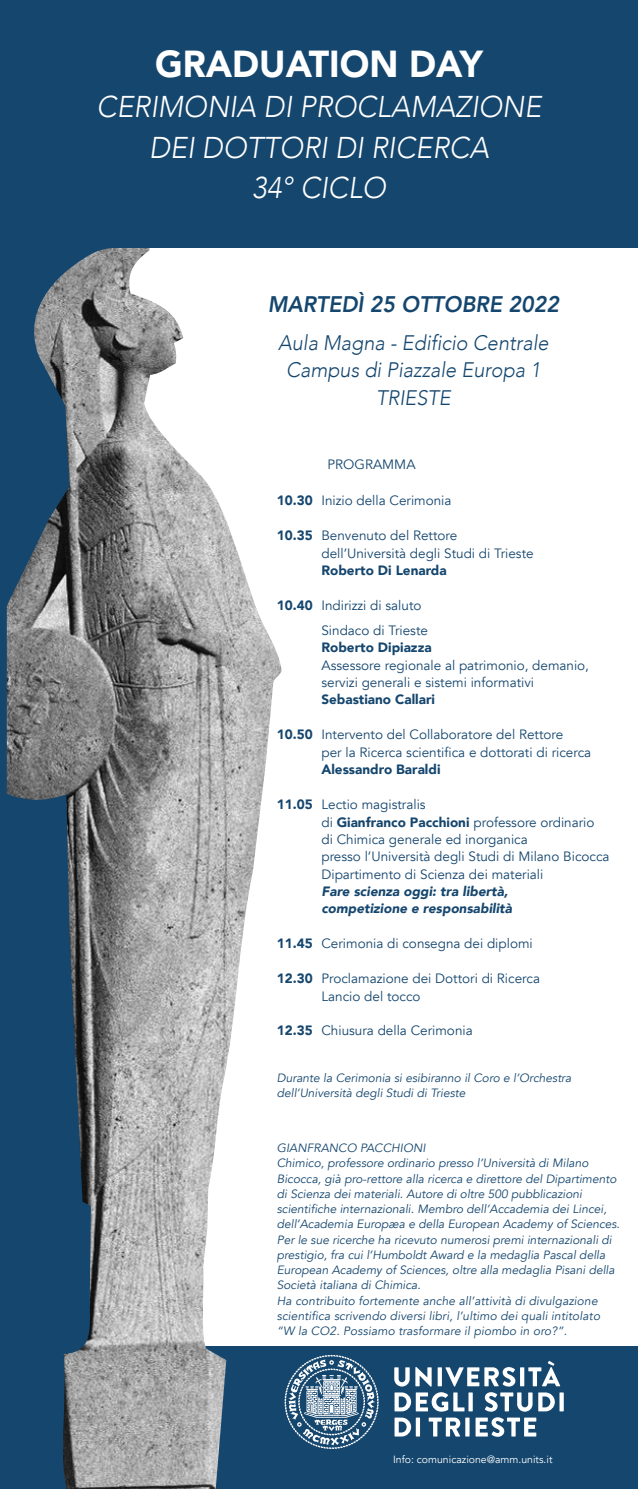
<style>
.page{position:relative;width:638px;height:1489px;background:#fff}
.page>*{position:absolute;margin:0;border:0;box-sizing:border-box;transform-origin:0 0}
.t1{font:900 37.5px "Avenir";color:#fff;scale:.95 1}
.t2{font:italic 300 30px "Avenir";color:#fff;scale:.95 1}
.t3{font:italic 800 22.5px "Avenir";color:#15466e;scale:.95 1}
.t4{font:italic 300 21px "Avenir";color:#15466e;scale:.95 1}
.t5{font:13.5px "Avenir";color:#15466e}
.t6{font:900 13.5px "Avenir";color:#15466e}
.t7{font:italic 900 13.5px "Avenir";color:#15466e}
.t8{font:italic 12px/15.3px "Avenir";color:#15466e}
.t9{font:10.5px "Avenir";color:#fff}
.s1{font-weight:900}
</style>
<div class="page">
<div style="left:197px;top:1346px;width:441px;height:142px;background:#15466e"></div>
<div style="left:0;top:0;width:129px;height:1488px;background:#15466e"></div>
<img style="left:7px;top:247px;width:275px;height:1241px">
<svg style="left:394px;top:1417px;width:142px;height:19px"></svg>
<svg style="left:394px;top:1360px;width:170px;height:51px"></svg>
<svg style="left:284px;top:1354px;width:95px;height:94px"></svg>
<div style="left:0;top:0;width:638px;height:247px;background:#15466e"></div>
<p class="t1" style="left:155px;top:39px;width:347px">GRADUATION DAY</p>
<p class="t2" style="left:97px;top:87px;width:470px">CERIMONIA DI PROCLAMAZIONE</p>
<p class="t2" style="left:149px;top:128px;width:359px">DEI DOTTORI DI RICERCA</p>
<p class="t2" style="left:252px;top:168px;width:143px">34° CICLO</p>
<p class="t3" style="left:268px;top:289px;width:308px">MARTEDÌ 25 OTTOBRE 2022</p>
<p class="t4" style="left:278px;top:328px;width:286px">Aula Magna - Edificio Centrale</p>
<p class="t4" style="left:286px;top:356px;width:270px">Campus di Piazzale Europa 1</p>
<p class="t4" style="left:376px;top:384px;width:80px">TRIESTE</p>
<p class="t5" style="left:327px;top:455px;width:90px">PROGRAMMA</p>
<p class="t5" style="left:277px;top:491px;width:176px"><span class="s1">10.30</span> Inizio della Cerimonia</p>
<p class="t5" style="left:277px;top:526px;width:182px"><span class="s1">10.35</span> Benvenuto del Rettore</p>
<p class="t5" style="left:321px;top:544px;width:214px">dell’Università degli Studi di Trieste</p>
<p class="t6" style="left:321px;top:561px;width:127px">Roberto Di Lenarda</p>
<p class="t5" style="left:277px;top:596px;width:146px"><span class="s1">10.40</span> Indirizzi di saluto</p>
<p class="t5" style="left:321px;top:621px;width:108px">Sindaco di Trieste</p>
<p class="t6" style="left:321px;top:638px;width:112px">Roberto Dipiazza</p>
<p class="t5" style="left:321px;top:656px;width:269px">Assessore regionale al patrimonio, demanio,</p>
<p class="t5" style="left:321px;top:673px;width:214px">servizi generali e sistemi informativi</p>
<p class="t6" style="left:321px;top:690px;width:115px">Sebastiano Callari</p>
<p class="t5" style="left:277px;top:726px;width:288px"><span class="s1">10.50</span> Intervento del Collaboratore del Rettore</p>
<p class="t5" style="left:321px;top:743px;width:271px">per la Ricerca scientifica e dottorati di ricerca</p>
<p class="t6" style="left:321px;top:760px;width:121px">Alessandro Baraldi</p>
<p class="t5" style="left:277px;top:795px;width:150px"><span class="s1">11.05</span> Lectio magistralis</p>
<p class="t5" style="left:321px;top:813px;width:274px">di <span class="s1">Gianfranco Pacchioni</span> professore ordinario</p>
<p class="t5" style="left:321px;top:830px;width:208px">di Chimica generale ed inorganica</p>
<p class="t5" style="left:321px;top:847px;width:289px">presso l’Università degli Studi di Milano Bicocca</p>
<p class="t5" style="left:321px;top:865px;width:223px">Dipartimento di Scienza dei materiali</p>
<p class="t7" style="left:321px;top:882px;width:188px">Fare scienza oggi: tra libertà,</p>
<p class="t7" style="left:321px;top:899px;width:192px">competizione e responsabilità</p>
<p class="t5" style="left:277px;top:934px;width:257px"><span class="s1">11.45</span> Cerimonia di consegna dei diplomi</p>
<p class="t5" style="left:277px;top:969px;width:265px"><span class="s1">12.30</span> Proclamazione dei Dottori di Ricerca</p>
<p class="t5" style="left:321px;top:987px;width:101px">Lancio del tocco</p>
<p class="t5" style="left:277px;top:1021px;width:197px"><span class="s1">12.35</span> Chiusura della Cerimonia</p>
<p class="t8" style="left:277px;top:1070px;width:296px">Durante la Cerimonia si esibiranno il Coro e l’Orchestra dell’Università degli Studi di Trieste</p>
<p class="t8" style="left:277px;top:1140px;width:150px">GIANFRANCO PACCHIONI</p>
<p class="t8" style="left:277px;top:1155px;width:345px">Chimico, professore ordinario presso l’Università di Milano Bicocca, già pro-rettore alla ricerca e direttore del Dipartimento di Scienza dei materiali. Autore di oltre 500 pubblicazioni scientifiche internazionali. Membro dell’Accademia dei Lincei, dell’Academia Europæa e della European Academy of Sciences.</p>
<p class="t8" style="left:277px;top:1232px;width:339px">Per le sue ricerche ha ricevuto numerosi premi internazionali di prestigio, fra cui l’Humboldt Award e la medaglia Pascal della European Academy of Sciences, oltre alla medaglia Pisani della Società italiana di Chimica.</p>
<p class="t8" style="left:277px;top:1293px;width:325px">Ha contribuito fortemente anche all’attività di divulgazione scientifica scrivendo diversi libri, l’ultimo dei quali intitolato “W la CO2. Possiamo trasformare il piombo in oro?”.</p>
<p class="t9" style="left:393px;top:1452px;width:161px">Info: comunicazione@amm.units.it</p>
</div>
